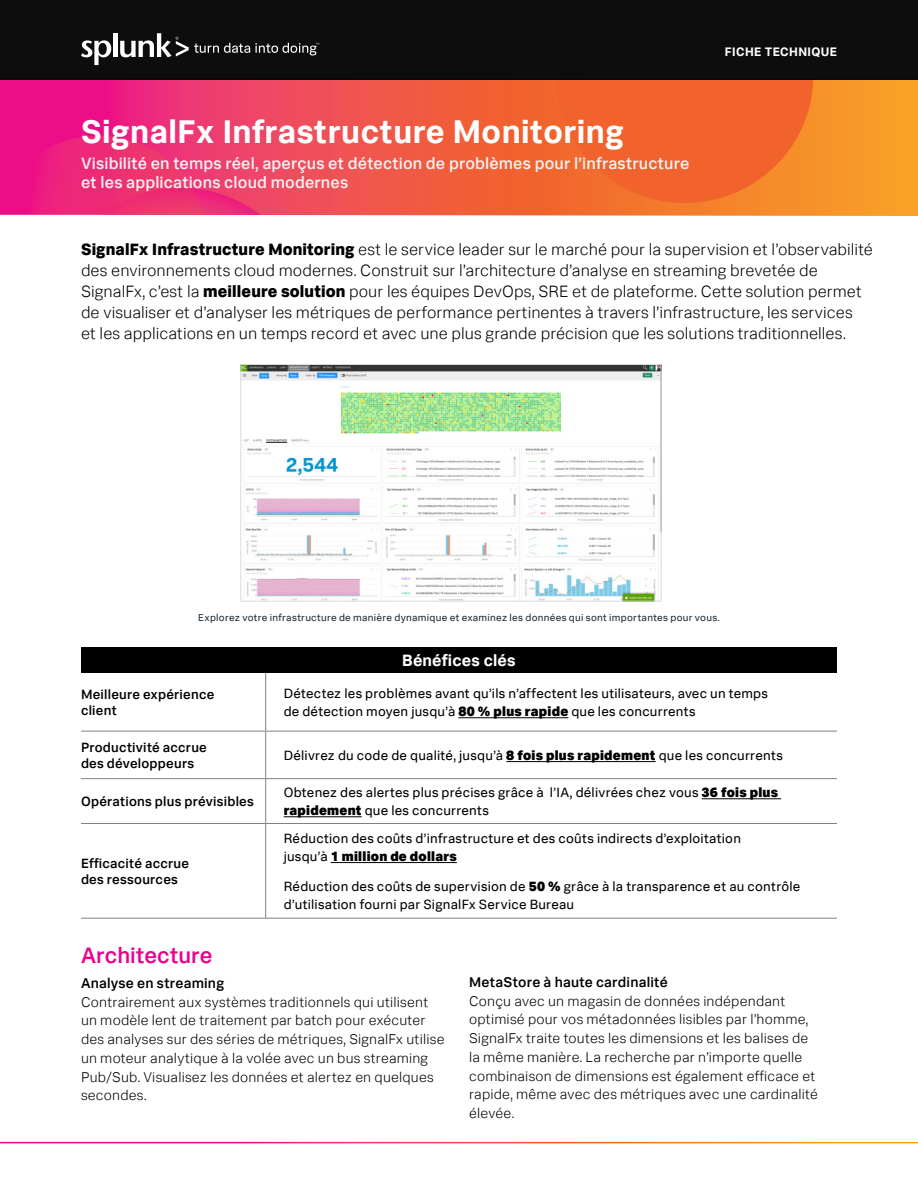
<style>
.page{position:relative;width:918px;height:1188px;background:#fff}
.page>*{position:absolute;margin:0;border:0;box-sizing:border-box;transform-origin:0 0}
.Document_Title{font:700 33px "Splunk Data Sans";letter-spacing:.015em;color:#fff}
.Body_Title{font:500 22.5px "Splunk Data Sans";color:#ec008c}
.Intro_Abstract_Text{font:300 16.5px/21px "Splunk Data Sans";letter-spacing:.005em;color:#000}
.Body_Abstract_Title{font:500 16.5px/19.8px "Splunk Data Sans";letter-spacing:.01em;color:#f0f0f0}
.Bold_Body_Copy_Under{font:700 16.5px "Splunk Data Sans";letter-spacing:.01em;color:#fff}
.Body_Title-2{font:300 14.25px/18.8px "Splunk Data Sans";letter-spacing:.015em;color:#000}
.Body_Copy{font:13.5px/18px "Splunk Data Sans";letter-spacing:.015em;color:#000}
.Bold_Body_Copy_Under-2{font:500 13.5px/15.8px "Splunk Data Sans";letter-spacing:.015em;color:#000}
.t1{font:700 12.3px "Splunk Data Sans";letter-spacing:.03em;color:#fff}
.Bold_Body_Copy_Under-3{font:10.2px "Splunk Data Sans";letter-spacing:.025em;color:#1c2b39}
.s1{font-weight:800}
.s2{font-weight:900}
.s3{font-weight:500}
</style>
<div class="page">
<svg style="left:0;top:80px;width:918px;height:136px;background:#f15d4b"></svg>
<svg style="left:554px;top:80px;width:262px;height:125px;background:#f1682c"></svg>
<svg style="left:0;top:136px;width:261px;height:79px;background:#ed2b76"></svg>
<div style="left:0;top:0;width:918px;height:80px;background:#0d0d0d"></div>
<svg style="left:81px;top:40px;width:30px;height:25px"></svg>
<hr style="left:113px;top:33px;width:4px;height:24px;background:#fff">
<svg style="left:120px;top:33px;width:199px;height:24px"></svg>
<div style="left:81px;top:647px;width:756px;height:26px;background:#000"></div>
<hr style="left:265px;top:673px;width:1px;height:58px;background:#7e8183">
<hr style="left:81px;top:731px;width:185px;height:1px;background:#7e8183">
<hr style="left:266px;top:731px;width:571px;height:1px;background:#7e8183">
<hr style="left:265px;top:731px;width:1px;height:47px;background:#7e8183">
<hr style="left:81px;top:778px;width:185px;height:1px;background:#7e8183">
<hr style="left:266px;top:778px;width:571px;height:1px;background:#7e8183">
<hr style="left:265px;top:779px;width:1px;height:44px;background:#7e8183">
<hr style="left:81px;top:823px;width:185px;height:1px;background:#7e8183">
<hr style="left:266px;top:823px;width:571px;height:1px;background:#7e8183">
<hr style="left:265px;top:824px;width:1px;height:94px;background:#7e8183">
<hr style="left:81px;top:918px;width:185px;height:1px;background:#7e8183">
<hr style="left:266px;top:918px;width:571px;height:1px;background:#7e8183">
<hr style="left:458px;top:717px;width:110px;height:1px;background:#000">
<hr style="left:506px;top:761px;width:150px;height:1px;background:#000">
<hr style="left:702px;top:798px;width:79px;height:1px;background:#000">
<hr style="left:284px;top:816px;width:78px;height:1px;background:#000">
<hr style="left:331px;top:862px;width:126px;height:1px;background:#000">
<img style="left:242px;top:366px;width:417px;height:234px">
<div style="left:240px;top:364px;width:421px;height:238px;border:1px solid #d8dcdb"></div>
<p class="Document_Title" style="left:81px;top:112px;width:544px">SignalFx Infrastructure Monitoring</p>
<p class="Body_Abstract_Title" style="left:81px;top:153px;width:610px">Visibilité en temps réel, aperçus et détection de problèmes pour l’infrastructure et les applications cloud modernes</p>
<p class="t1" style="left:725px;top:44px;width:114px">FICHE TECHNIQUE</p>
<p class="Intro_Abstract_Text" style="left:81px;top:238px;width:793px"><span class="s1">SignalFx Infrastructure Monitoring</span> est le service leader sur le marché pour la supervision et l’observabilité des environnements cloud modernes. Construit sur l’architecture d’analyse en streaming brevetée de SignalFx, c’est la <span class="s1">meilleure solution</span> pour les équipes DevOps, SRE et de plateforme. Cette solution permet de visualiser et d’analyser les métriques de performance pertinentes à travers l’infrastructure, les services<br>et les applications en un temps record et avec une plus grande précision que les solutions traditionnelles.</p>
<p class="Bold_Body_Copy_Under-3" style="left:198px;top:611px;width:523px">Explorez votre infrastructure de manière dynamique et examinez les données qui sont importantes pour vous.</p>
<p class="Bold_Body_Copy_Under" style="left:402px;top:650px;width:115px">Bénéfices clés</p>
<p class="Bold_Body_Copy_Under-2" style="left:81px;top:686px;width:135px">Meilleure expérience client</p>
<p class="Body_Copy" style="left:284px;top:684px;width:486px">Détectez les problèmes avant qu’ils n’affectent les utilisateurs, avec un temps de détection moyen jusqu’à <span class="s2">80 % plus rapide</span> que les concurrents</p>
<p class="Bold_Body_Copy_Under-2" style="left:81px;top:739px;width:127px">Productivité accrue des développeurs</p>
<p class="Body_Copy" style="left:284px;top:746px;width:501px">Délivrez du code de qualité, jusqu’à <span class="s2">8 fois plus rapidement</span> que les concurrents</p>
<p class="Bold_Body_Copy_Under-2" style="left:81px;top:793px;width:174px">Opérations plus prévisibles</p>
<p class="Body_Copy" style="left:284px;top:783px;width:496px">Obtenez des alertes plus précises grâce à l’IA, délivrées chez vous <span class="s2">36 fois plus rapidement</span> que les concurrents</p>
<p class="Bold_Body_Copy_Under-2" style="left:81px;top:855px;width:110px">Efficacité accrue des ressources</p>
<p class="Body_Copy" style="left:284px;top:829px;width:459px">Réduction des coûts d’infrastructure et des coûts indirects d’exploitation jusqu’à <span class="s2">1 million de dollars</span></p>
<p class="Body_Copy" style="left:284px;top:877px;width:518px">Réduction des coûts de supervision de <span class="s2">50 %</span> grâce à la transparence et au contrôle d’utilisation fourni par SignalFx Service Bureau</p>
<p class="Body_Title" style="left:81px;top:942px;width:133px">Architecture</p>
<p class="Body_Title-2" style="left:81px;top:973px;width:365px"><span class="s3">Analyse en streaming<br></span>Contrairement aux systèmes traditionnels qui utilisent un modèle lent de traitement par batch pour exécuter des analyses sur des séries de métriques, SignalFx utilise un moteur analytique à la volée avec un bus streaming Pub/Sub. Visualisez les données et alertez en quelques secondes.</p>
<p class="Body_Title-2" style="left:469px;top:972px;width:350px"><span class="s3">MetaStore à haute cardinalité<br></span>Conçu avec un magasin de données indépendant optimisé pour vos métadonnées lisibles par l’homme, SignalFx traite toutes les dimensions et les balises de la même manière. La recherche par n’importe quelle combinaison de dimensions est également efficace et rapide, même avec des métriques avec une cardinalité élevée.</p>
</div>
